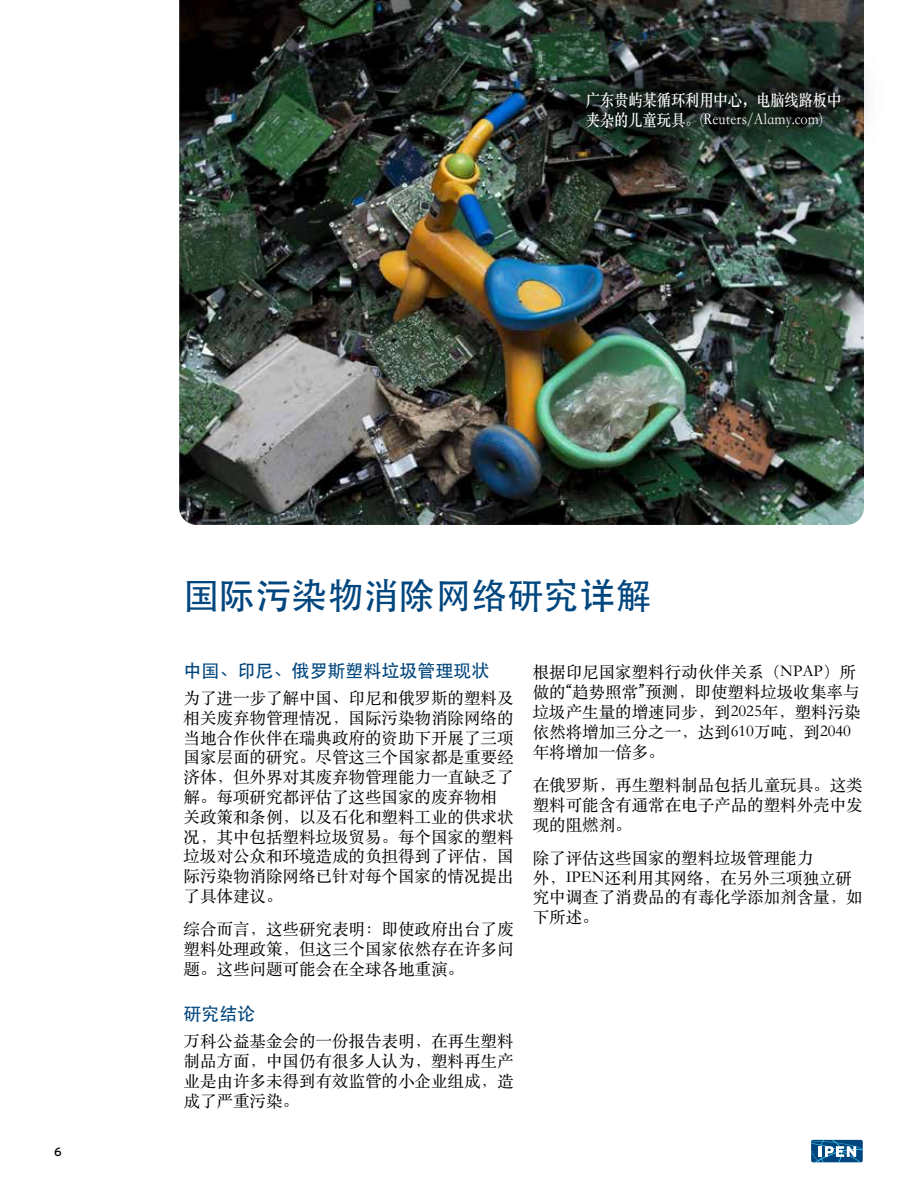
<style>
.page{position:relative;width:918px;height:1188px;background:#fff}
.page>*{position:absolute;margin:0;border:0;box-sizing:border-box;transform-origin:0 0}
.t1{font:500 36px "ST Heiti SC";color:#00467f}
.t2{font:500 18px "ST Heiti SC";color:#00467e}
.t3{font:16.5px/19.8px "ST Songti SC Regular";color:#000}
.t4{font:16.5px "ST Songti SC Light";color:#fff;scale:.86 1}
.t5{font:16.5px "ST Songti SC Bold";color:#fff;scale:.86 1}
.t6{font:12px "Interstate";color:#000}
.s1{font-family:"ST Songti SC Bold"}
</style>
<div class="page">
<svg style="left:811px;top:1140px;width:52px;height:22px"></svg>
<img style="left:179px;top:0;width:685px;height:525px">
<svg style="left:542px;top:47px;width:325px;height:126px;background:#212d27"></svg>
<p class="t5" style="left:586px;top:90px;width:298px">广东贵屿某循环利用中心，电脑线路板中</p>
<p class="t4" style="left:586px;top:110px;width:277px"><span class="s1">夹杂的儿童玩具。</span>(Reuters/Alamy.com)</p>
<p class="t6" style="left:54px;top:1145px;width:9px">6</p>
<h1 class="t1" style="left:184px;top:575px;width:469px">国际污染物消除网络研究详解</h1>
<p class="t2" style="left:184px;top:661px;width:307px">中国、印尼、俄罗斯塑料垃圾管理现状</p>
<p class="t3" style="left:184px;top:687px;width:331px">为了进一步了解中国、印尼和俄罗斯的塑料及相关废弃物管理情况，国际污染物消除网络的当地合作伙伴在瑞典政府的资助下开展了三项国家层面的研究。尽管这三个国家都是重要经济体，但外界对其废弃物管理能力一直缺乏了解。每项研究都评估了这些国家的废弃物相关政策和条例，以及石化和塑料工业的供求状况，其中包括塑料垃圾贸易。每个国家的塑料垃圾对公众和环境造成的负担得到了评估，国际污染物消除网络已针对每个国家的情况提出了具体建议。</p>
<p class="t3" style="left:184px;top:919px;width:331px;text-align:justify">综合而言，这些研究表明：即使政府出台了废塑料处理政策，但这三个国家依然存在许多问题。这些问题可能会在全球各地重演。</p>
<p class="t2" style="left:184px;top:1004px;width:73px">研究结论</p>
<p class="t3" style="left:184px;top:1031px;width:331px;text-align:justify">万科公益基金会的一份报告表明，在再生塑料制品方面，中国仍有很多人认为，塑料再生产业是由许多未得到有效监管的小企业组成，造成了严重污染。</p>
<p class="t3" style="left:533px;top:662px;width:329px">根据印尼国家塑料行动伙伴关系（NPAP）所做的“趋势照常”预测，即使塑料垃圾收集率与垃圾产生量的增速同步，到2025年，塑料污染依然将增加三分之一，达到610万吨，到2040年将增加一倍多。</p>
<p class="t3" style="left:533px;top:774px;width:331px;text-align:justify">在俄罗斯，再生塑料制品包括儿童玩具。这类塑料可能含有通常在电子产品的塑料外壳中发现的阻燃剂。</p>
<p class="t3" style="left:533px;top:847px;width:331px">除了评估这些国家的塑料垃圾管理能力<br>外，IPEN还利用其网络，在另外三项独立研究中调查了消费品的有毒化学添加剂含量，如下所述。</p>
</div>
